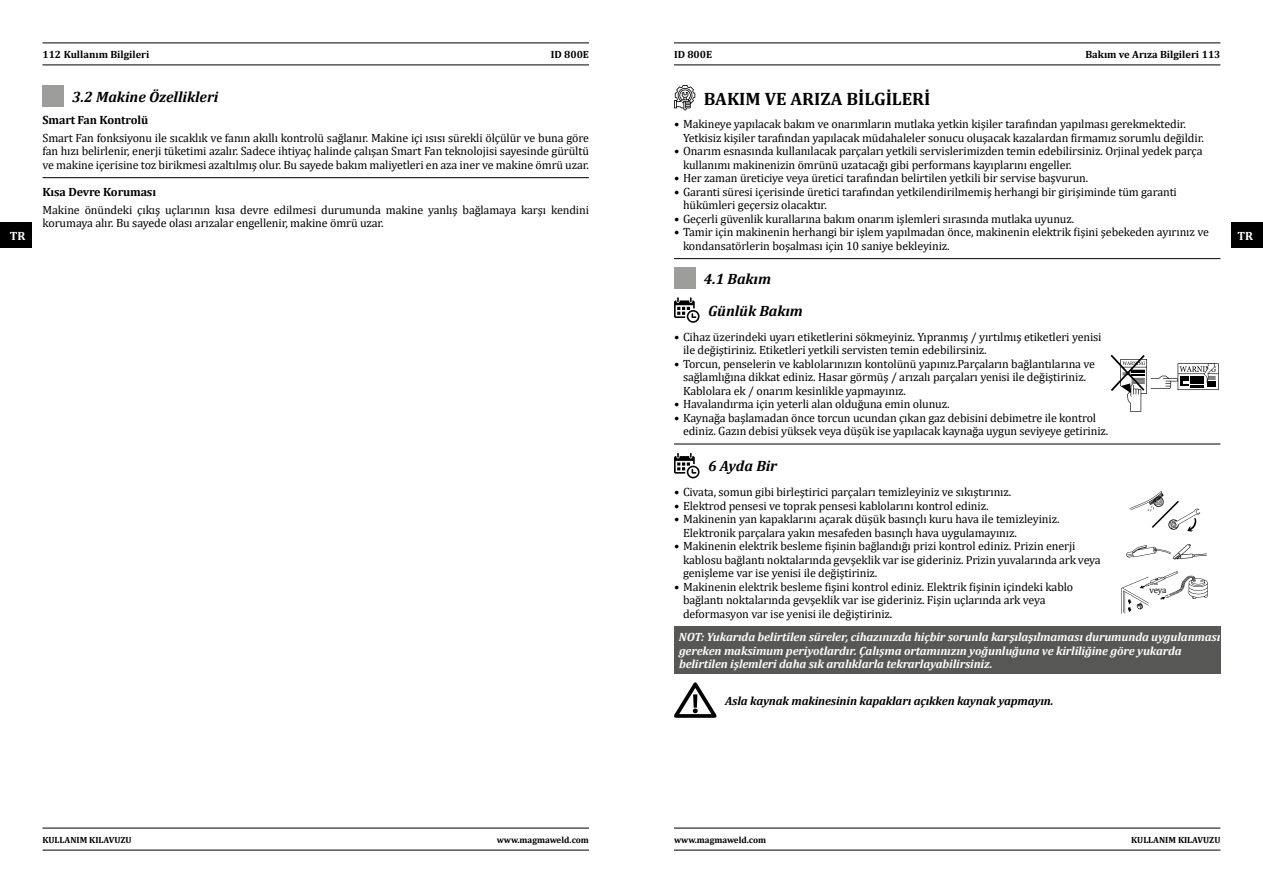
<style>
.page{position:relative;width:1263px;height:893px;background:#fff}
.page>*{position:absolute;margin:0;border:0;box-sizing:border-box;transform-origin:0 0}
.t1{font:700 18px "Cambria";color:#000}
.t2{font:italic 700 15px/32px "Cambria";color:#000}
.t3{font:12px/13.5px "Cambria";letter-spacing:-.01em;color:#000}
.t4{font:italic 700 12px/13.5px "Cambria";letter-spacing:-.01em;color:#fff}
.t5{font:italic 700 12px "Cambria";letter-spacing:-.01em;color:#000}
.t6{font:700 12px "Cambria";letter-spacing:-.01em;color:#000}
.t7{font:700 12px "Cambria";color:#fff}
.t8{font:700 10.5px "Cambria";color:#000}
.t9{font:700 9px "Cambria";color:#000}
.t10{font:9px "Cambria";color:#000}
</style>
<div class="page">
<hr style="left:43px;top:828px;width:546px;height:1px;background:#000">
<hr style="left:43px;top:850px;width:546px;height:1px;background:#000">
<hr style="left:674px;top:828px;width:546px;height:1px;background:#000">
<hr style="left:674px;top:850px;width:546px;height:1px;background:#000">
<div style="left:0;top:223px;width:32px;height:25px;background:#000"></div>
<hr style="left:43px;top:43px;width:546px;height:1px;background:#000">
<hr style="left:43px;top:65px;width:546px;height:1px;background:#000">
<hr style="left:674px;top:43px;width:546px;height:1px;background:#000">
<hr style="left:674px;top:65px;width:546px;height:1px;background:#000">
<div style="left:1231px;top:223px;width:32px;height:25px;background:#000"></div>
<hr style="left:43px;top:177px;width:546px;height:1px;background:#000">
<div style="left:43px;top:85px;width:21px;height:21px;background:#9d9d9c"></div>
<svg style="left:674px;top:85px;width:21px;height:25px"></svg>
<hr style="left:674px;top:258px;width:546px;height:1px;background:#000">
<div style="left:674px;top:267px;width:21px;height:22px;background:#9d9d9c"></div>
<svg style="left:674px;top:297px;width:25px;height:26px"></svg>
<hr style="left:674px;top:444px;width:546px;height:1px;background:#000">
<svg style="left:1110px;top:355px;width:109px;height:57px"></svg>
<svg style="left:674px;top:453px;width:25px;height:25px"></svg>
<svg style="left:1126px;top:544px;width:81px;height:16px"></svg>
<svg style="left:1121px;top:571px;width:87px;height:43px"></svg>
<svg style="left:1129px;top:491px;width:71px;height:40px"></svg>
<div style="left:674px;top:626px;width:546px;height:48px;background:#575756"></div>
<svg style="left:674px;top:682px;width:43px;height:36px"></svg>
<p class="t7" style="left:10px;top:227px;width:17px">TR</p>
<p class="t8" style="left:43px;top:47px;width:108px">112 Kullanım Bilgileri</p>
<p class="t8" style="left:1085px;top:47px;width:137px">Bakım ve Arıza Bilgileri 113</p>
<p class="t8" style="left:551px;top:47px;width:40px">ID 800E</p>
<p class="t8" style="left:674px;top:47px;width:40px">ID 800E</p>
<p class="t2" style="left:72px;top:80px;width:148px">3.2 Makine Özellikleri</p>
<p class="t6" style="left:43px;top:112px;width:107px">Smart Fan Kontrolü</p>
<p class="t3" style="left:43px;top:131px;width:548px;text-align:justify">Smart Fan fonksiyonu ile sıcaklık ve fanın akıllı kontrolü sağlanır. Makine içi ısısı sürekli ölçülür ve buna göre fan hızı belirlenir, enerji tüketimi azalır. Sadece ihtiyaç halinde çalışan Smart Fan teknolojisi sayesinde gürültü ve makine içerisine toz birikmesi azaltılmış olur. Bu sayede bakım maliyetleri en aza iner ve makine ömrü uzar.</p>
<p class="t3" style="left:43px;top:203px;width:548px">Makine önündeki çıkış uçlarının kısa devre edilmesi durumunda makine yanlış bağlamaya karşı kendini korumaya alır. Bu sayede olası arızalar engellenir, makine ömrü uzar.</p>
<p class="t6" style="left:43px;top:183px;width:115px">Kısa Devre Koruması</p>
<h1 class="t1" style="left:704px;top:86px;width:228px">BAKIM VE ARIZA BİLGİLERİ</h1>
<p class="t3" style="left:683px;top:117px;width:522px;text-indent:-9px">• Makineye yapılacak bakım ve onarımların mutlaka yetkin kişiler tarafından yapılması gerekmektedir.<br>Yetkisiz kişiler tarafından yapılacak müdahaleler sonucu oluşacak kazalardan firmamız sorumlu değildir.</p>
<p class="t3" style="left:683px;top:144px;width:521px;text-indent:-9px">• Onarım esnasında kullanılacak parçaları yetkili servislerimizden temin edebilirsiniz. Orjinal yedek parça kullanımı makinenizin ömrünü uzatacağı gibi performans kayıplarını engeller.</p>
<p class="t3" style="left:674px;top:171px;width:416px">• Her zaman üreticiye veya üretici tarafından belirtilen yetkili bir servise başvurun.</p>
<p class="t3" style="left:683px;top:185px;width:495px;text-indent:-9px">• Garanti süresi içerisinde üretici tarafından yetkilendirilmemiş herhangi bir girişiminde tüm garanti hükümleri geçersiz olacaktır.</p>
<p class="t3" style="left:674px;top:212px;width:402px">• Geçerli güvenlik kurallarına bakım onarım işlemleri sırasında mutlaka uyunuz.</p>
<p class="t3" style="left:683px;top:225px;width:527px;text-indent:-9px">• Tamir için makinenin herhangi bir işlem yapılmadan önce, makinenin elektrik fişini şebekeden ayırınız ve kondansatörlerin boşalması için 10 saniye bekleyiniz.</p>
<p class="t2" style="left:704px;top:262px;width:101px">4.1 Bakım<br>Günlük Bakım</p>
<p class="t3" style="left:683px;top:330px;width:420px;text-indent:-9px">• Cihaz üzerindeki uyarı etiketlerini sökmeyiniz. Yıpranmış / yırtılmış etiketleri yenisi ile değiştiriniz. Etiketleri yetkili servisten temin edebilirsiniz.</p>
<p class="t3" style="left:683px;top:357px;width:414px;text-indent:-9px">• Torcun, penselerin ve kablolarınızın kontolünü yapınız.Parçaların bağlantılarına ve sağlamlığına dikkat ediniz. Hasar görmüş / arızalı parçaları yenisi ile değiştiriniz.<br>Kablolara ek / onarım kesinlikle yapmayınız.</p>
<p class="t3" style="left:674px;top:397px;width:277px">• Havalandırma için yeterli alan olduğuna emin olunuz.</p>
<p class="t3" style="left:683px;top:411px;width:427px;text-indent:-9px">• Kaynağa başlamadan önce torcun ucundan çıkan gaz debisini debimetre ile kontrol ediniz. Gazın debisi yüksek veya düşük ise yapılacak kaynağa uygun seviyeye getiriniz.</p>
<p class="t2" style="left:708px;top:450px;width:71px">6 Ayda Bir</p>
<p class="t3" style="left:674px;top:485px;width:339px">• Civata, somun gibi birleştirici parçaları temizleyiniz ve sıkıştırınız.</p>
<p class="t3" style="left:674px;top:499px;width:316px">• Elektrod pensesi ve toprak pensesi kablolarını kontrol ediniz.</p>
<p class="t3" style="left:683px;top:512px;width:378px;text-indent:-9px">• Makinenin yan kapaklarını açarak düşük basınçlı kuru hava ile temizleyiniz.<br>Elektronik parçalara yakın mesafeden basınçlı hava uygulamayınız.</p>
<p class="t3" style="left:683px;top:539px;width:419px;text-indent:-9px">• Makinenin elektrik besleme fişinin bağlandığı prizi kontrol ediniz. Prizin enerji kablosu bağlantı noktalarında gevşeklik var ise gideriniz. Prizin yuvalarında ark veya genişleme var ise yenisi ile değiştiriniz.</p>
<p class="t3" style="left:683px;top:580px;width:392px;text-indent:-9px">• Makinenin elektrik besleme fişini kontrol ediniz. Elektrik fişinin içindeki kablo bağlantı noktalarında gevşeklik var ise gideriniz. Fişin uçlarında ark veya deformasyon var ise yenisi ile değiştiriniz.</p>
<p class="t10" style="left:1149px;top:585px;width:19px">veya</p>
<p class="t4" style="left:679px;top:630px;width:543px">NOT: Yukarıda belirtilen süreler, cihazınızda hiçbir sorunla karşılaşılmaması durumunda uygulanması gereken maksimum periyotlardır. Çalışma ortamınızın yoğunluğuna ve kirliliğine göre yukarda belirtilen işlemleri daha sık aralıklarla tekrarlayabilirsiniz.</p>
<p class="t5" style="left:725px;top:692px;width:330px">Asla kaynak makinesinin kapakları açıkken kaynak yapmayın.</p>
<p class="t7" style="left:1237px;top:227px;width:17px">TR</p>
<p class="t9" style="left:43px;top:833px;width:91px">KULLANIM KILAVUZU</p>
<p class="t9" style="left:497px;top:833px;width:94px">www.magmaweld.com</p>
<p class="t9" style="left:674px;top:833px;width:94px">www.magmaweld.com</p>
<p class="t9" style="left:1131px;top:833px;width:91px">KULLANIM KILAVUZU</p>
</div>
